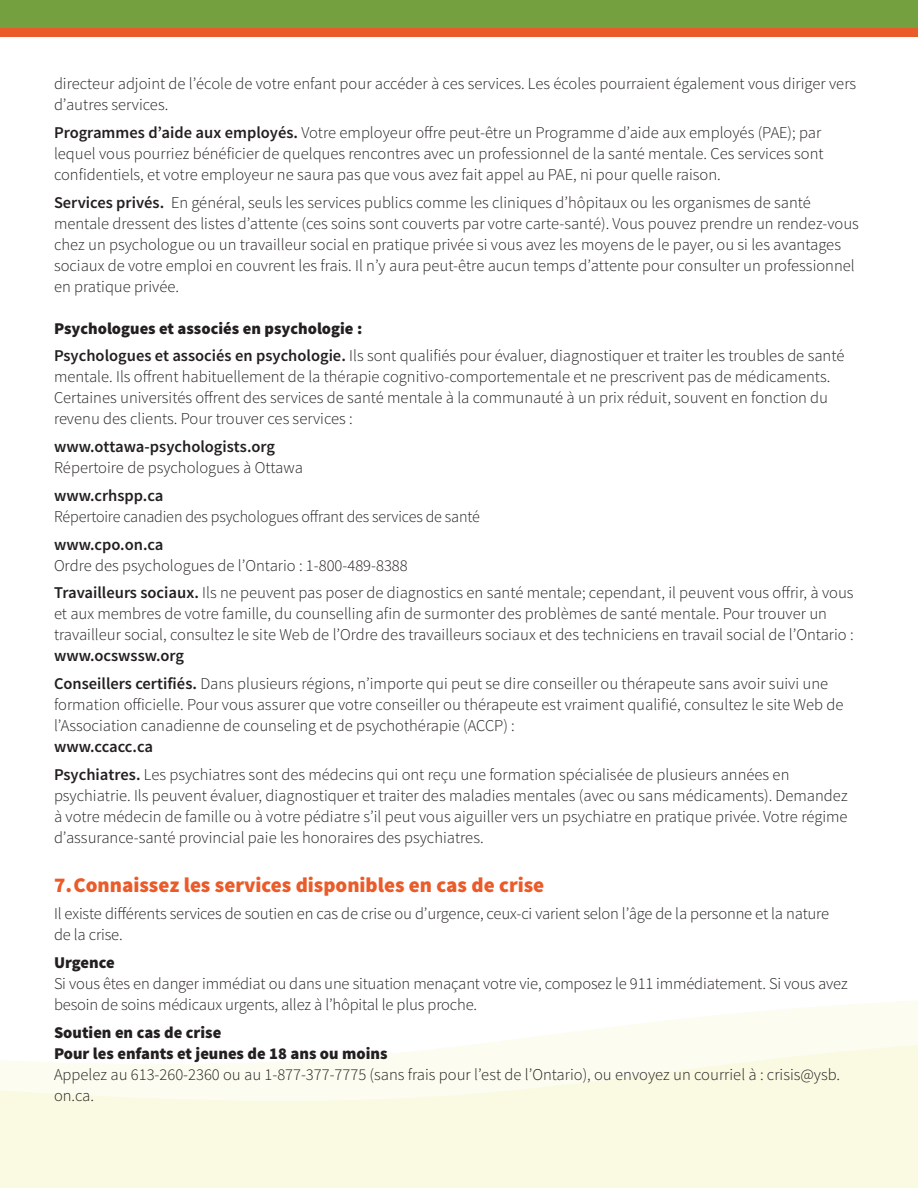
<style>
.page{position:relative;width:918px;height:1188px;background:#fff}
.page>*{position:absolute;margin:0;border:0;box-sizing:border-box;transform-origin:0 0}
.Free_Form{font:900 21px "Source Sans Pro";color:#eb5b29}
.Free_Form-2{font:300 16.5px/21px "Source Sans Pro";color:#231f20}
.Free_Form-3{font:900 16.5px "Source Sans Pro";color:#231f20}
.s1{font-weight:600}
.s2{font-weight:900}
</style>
<div class="page">
<svg style="left:0;top:1004px;width:918px;height:184px;fill:#fafae2"></svg>
<div style="left:0;top:0;width:918px;height:28px;background:#74a03f"></div>
<div style="left:0;top:28px;width:918px;height:8px;background:#eb5b29"></div>
<p class="Free_Form-2" style="left:54px;top:73px;width:804px">directeur adjoint de l’école de votre enfant pour accéder à ces services. Les écoles pourraient également vous diriger vers d’autres services.</p>
<p class="Free_Form-2" style="left:54px;top:122px;width:771px"><span class="s1">Programmes d’aide aux employés.</span> Votre employeur offre peut-être un Programme d’aide aux employés (PAE); par lequel vous pourriez bénéficier de quelques rencontres avec un professionnel de la santé mentale. Ces services sont confidentiels, et votre employeur ne saura pas que vous avez fait appel au PAE, ni pour quelle raison.</p>
<p class="Free_Form-2" style="left:54px;top:192px;width:807px"><span class="s1">Services privés.</span> En général, seuls les services publics comme les cliniques d’hôpitaux ou les organismes de santé mentale dressent des listes d’attente (ces soins sont couverts par votre carte-santé). Vous pouvez prendre un rendez-vous chez un psychologue ou un travailleur social en pratique privée si vous avez les moyens de le payer, ou si les avantages sociaux de votre emploi en couvrent les frais. Il n’y aura peut-être aucun temps d’attente pour consulter un professionnel en pratique privée.</p>
<p class="Free_Form-3" style="left:54px;top:317px;width:310px">Psychologues et associés en psychologie :</p>
<p class="Free_Form-2" style="left:54px;top:345px;width:792px"><span class="s1">Psychologues et associés en psychologie.</span> Ils sont qualifiés pour évaluer, diagnostiquer et traiter les troubles de santé mentale. Ils offrent habituellement de la thérapie cognitivo-comportementale et ne prescrivent pas de médicaments.<br>Certaines universités offrent des services de santé mentale à la communauté à un prix réduit, souvent en fonction du revenu des clients. Pour trouver ces services :</p>
<p class="Free_Form-2" style="left:54px;top:436px;width:250px"><span class="s1">www.ottawa-psychologists.org<br></span>Répertoire de psychologues à Ottawa</p>
<p class="Free_Form-2" style="left:54px;top:485px;width:428px"><span class="s1">www.crhspp.ca<br></span>Répertoire canadien des psychologues offrant des services de santé</p>
<p class="Free_Form-2" style="left:54px;top:534px;width:355px"><span class="s1">www.cpo.on.ca<br></span>Ordre des psychologues de l’Ontario : 1-800-489-8388</p>
<p class="Free_Form-2" style="left:54px;top:582px;width:801px"><span class="s1">Travailleurs sociaux.</span> Ils ne peuvent pas poser de diagnostics en santé mentale; cependant, il peuvent vous offrir, à vous et aux membres de votre famille, du counselling afin de surmonter des problèmes de santé mentale. Pour trouver un travailleur social, consultez le site Web de l’Ordre des travailleurs sociaux et des techniciens en travail social de l’Ontario : <span class="s1">www.ocswssw.org</span></p>
<p class="Free_Form-2" style="left:54px;top:673px;width:791px"><span class="s1">Conseillers certifiés.</span> Dans plusieurs régions, n’importe qui peut se dire conseiller ou thérapeute sans avoir suivi une formation officielle. Pour vous assurer que votre conseiller ou thérapeute est vraiment qualifié, consultez le site Web de l’Association canadienne de counseling et de psychothérapie (ACCP) :<br><span class="s1">www.ccacc.ca</span></p>
<p class="Free_Form-2" style="left:54px;top:764px;width:795px"><span class="s1">Psychiatres.</span> Les psychiatres sont des médecins qui ont reçu une formation spécialisée de plusieurs années en psychiatrie. Ils peuvent évaluer, diagnostiquer et traiter des maladies mentales (avec ou sans médicaments). Demandez à votre médecin de famille ou à votre pédiatre s’il peut vous aiguiller vers un psychiatre en pratique privée. Votre régime d’assurance-santé provincial paie les honoraires des psychiatres.</p>
<p class="Free_Form" style="left:54px;top:871px;width:492px">7.Connaissez les services disponibles en cas de crise</p>
<p class="Free_Form-2" style="left:54px;top:903px;width:777px">Il existe différents services de soutien en cas de crise ou d’urgence, ceux-ci varient selon l’âge de la personne et la nature de la crise.</p>
<p class="Free_Form-2" style="left:54px;top:952px;width:795px"><span class="s2">Urgence<br></span>Si vous êtes en danger immédiat ou dans une situation menaçant votre vie, composez le 911 immédiatement. Si vous avez besoin de soins médicaux urgents, allez à l’hôpital le plus proche.</p>
<p class="Free_Form-2" style="left:54px;top:1022px;width:788px"><span class="s2">Soutien en cas de crise<br>Pour les enfants et jeunes de 18 ans ou moins<br></span>Appelez au 613-260-2360 ou au 1-877-377-7775 (sans frais pour l’est de l’Ontario), ou envoyez un courriel à : crisis@ysb. on.ca.</p>
</div>
